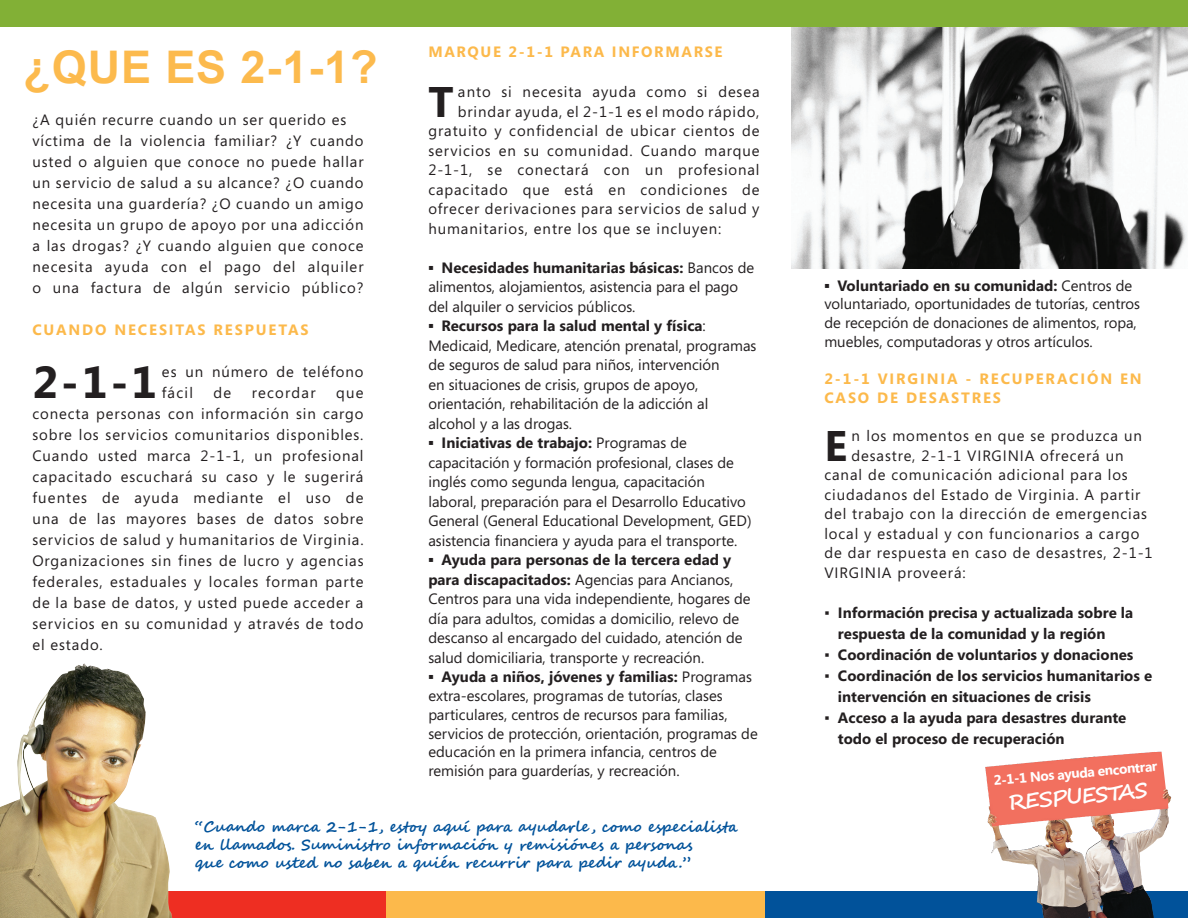
<style>
.page{position:relative;width:1188px;height:918px;background:#fff}
.page>*{position:absolute;margin:0;border:0;box-sizing:border-box;transform-origin:0 0}
.t1{font:700 45px "Arial";color:#fcba4d}
.t2{font:700 45px "Segoe";color:#231f20}
.t3{font:700 42.9px "Segoe";color:#231f20}
.t4{font:700 21px "Segoe Script";color:#fff}
.t5{font:15px/21px "Segoe";color:#231f20}
.t6{font:15px/19.5px "Segoe";letter-spacing:.06em;color:#231f20}
.t7{font:700 15px/21px "Segoe";color:#231f20}
.t8{font:700 15px/18px "Segoe Script";color:#01529a}
.t9{font:700 15px "Segoe";letter-spacing:.125em;color:#fcb94b}
.t10{font:15px "Segoe";letter-spacing:.085em;color:#231f20}
.t11{font:700 13.8px "Segoe";color:#fff}
.s1{font-family:"Franklin Gothic";font-weight:500}
.s2{font-weight:700}
.s3{font-weight:400}
</style>
<div class="page">
<img style="left:791px;top:27px;width:397px;height:241px">
<div style="left:0;top:891px;width:387px;height:27px;background:#ee2e22"></div>
<div style="left:386px;top:891px;width:381px;height:27px;background:#fcb94b"></div>
<svg style="left:766px;top:891px;width:422px;height:27px;background:#165084"></svg>
<img style="left:985px;top:752px;width:172px;height:99px">
<div style="left:0;top:0;width:1188px;height:27px;background:#82b036"></div>
<img style="left:0;top:663px;width:172px;height:255px">
<p class="t1" style="left:23px;top:37px;width:356px">¿QUE ES 2-1-1?</p>
<p class="t6" style="left:32px;top:110px;width:315px">¿A quién recurre cuando un ser querido es</p>
<p class="t5" style="left:32px;top:130px;width:333px;text-align:justify">víctima de la violencia familiar? ¿Y cuando usted o alguien que conoce no puede hallar un servicio de salud a su alcance? ¿O cuando necesita una guardería? ¿O cuando un amigo necesita un grupo de apoyo por una adicción a las drogas? ¿Y cuando alguien que conoce necesita ayuda con el pago del alquiler o una factura de algún servicio público?</p>
<p class="t9" style="left:32px;top:319px;width:278px">CUANDO NECESITAS RESPUETAS</p>
<p class="t2" style="left:32px;top:350px;width:126px">2-1-1</p>
<p class="t6" style="left:162px;top:361px;width:203px;line-height:21px">es un número de teléfono fácil</p>
<p class="t5" style="left:214px;top:382px;width:19px">de</p>
<p class="t10" style="left:252px;top:383px;width:65px">recordar</p>
<p class="t5" style="left:32px;top:382px;width:333px;text-align:justify;text-indent:304px">que conecta personas con información sin cargo sobre los servicios comunitarios disponibles.<br>Cuando usted marca 2-1-1, un profesional capacitado escuchará su caso y le sugerirá fuentes de ayuda mediante el uso de una de las mayores bases de datos sobre servicios de salud y humanitarios de Virginia.<br>Organizaciones sin fines de lucro y agencias federales, estaduales y locales forman parte de la base de datos, y usted puede acceder a servicios en su comunidad y através de todo el estado.</p>
<p class="t9" style="left:428px;top:41px;width:296px">MARQUE 2-1-1 PARA INFORMARSE</p>
<p class="t3" style="left:428px;top:71px;width:27px">T</p>
<p class="t6" style="left:458px;top:82px;width:303px">anto si necesita ayuda como si desea</p>
<p class="t6" style="left:458px;top:101px;width:303px">brindar ayuda, el 2-1-1 es el modo rápido,</p>
<p class="t6" style="left:428px;top:121px;width:333px">gratuito y confidencial de ubicar cientos de</p>
<p class="t6" style="left:428px;top:140px;width:333px">servicios en su comunidad. Cuando marque</p>
<p class="t6" style="left:428px;top:160px;width:333px">2-1-1, se conectará con un profesional</p>
<p class="t6" style="left:428px;top:179px;width:333px">capacitado que está en condiciones de</p>
<p class="t6" style="left:428px;top:199px;width:333px">ofrecer derivaciones para servicios de salud y</p>
<p class="t6" style="left:428px;top:218px;width:295px">humanitarios, entre los que se incluyen:</p>
<p class="t5" style="left:428px;top:257px;width:327px;line-height:19.5px"><span class="s1">▪</span> <span class="s2">Necesidades humanitarias básicas:</span> Bancos de alimentos, alojamientos, asistencia para el pago del alquiler o servicios públicos.</p>
<p class="t5" style="left:428px;top:316px;width:330px;line-height:19.5px"><span class="s1">▪</span> <span class="s2">Recursos para la salud mental y física</span>:<br>Medicaid, Medicare, atención prenatal, programas</p>
<p class="t5" style="left:428px;top:354px;width:293px">de seguros de salud para niños, intervención</p>
<p class="t5" style="left:428px;top:374px;width:282px;line-height:19.5px">en situaciones de crisis, grupos de apoyo, orientación, rehabilitación de la adicción al alcohol y a las drogas.</p>
<p class="t5" style="left:428px;top:433px;width:307px;line-height:19.5px"><span class="s1">▪</span> <span class="s2">Iniciativas de trabajo:</span> Programas de capacitación y formación profesional, clases de</p>
<p class="t5" style="left:428px;top:471px;width:278px">inglés como segunda lengua, capacitación</p>
<p class="t5" style="left:428px;top:491px;width:325px;line-height:19.5px">laboral, preparación para el Desarrollo Educativo<br>General (General Educational Development, GED) asistencia financiera y ayuda para el transporte.</p>
<p class="t5" style="left:428px;top:550px;width:324px;line-height:19.5px"><span class="s1">▪</span> <span class="s2">Ayuda para personas de la tercera edad y para discapacitados:</span> Agencias para Ancianos, Centros para una vida independiente, hogares de día para adultos, comidas a domicilio, relevo de descanso al encargado del cuidado, atención de salud domiciliaria, transporte y recreación.</p>
<p class="t5" style="left:428px;top:667px;width:331px;line-height:18.8px"><span class="s1">▪</span> <span class="s2">Ayuda a niños, jóvenes y familias:</span> Programas extra-escolares, programas de tutorías, clases particulares, centros de recursos para familias, servicios de protección, orientación, programas de</p>
<p class="t5" style="left:428px;top:742px;width:290px;line-height:18.8px">educación en la primera infancia, centros de remisión para guarderías, y recreación.</p>
<p class="t8" style="left:195px;top:818px;width:545px">“Cuando marca 2-1-1, estoy aquí para ayudarle , como especialista en llamados. Suministro información y remisiónes a personas</p>
<p class="t8" style="left:195px;top:854px;width:498px">que como usted no saben a quién recurrir para pedir ayuda.”</p>
<p class="t7" style="left:824px;top:274px;width:309px"><span class="s1">▪</span> Voluntariado en su comunidad: <span class="s3">Centros de</span></p>
<p class="t5" style="left:824px;top:294px;width:317px;line-height:18.8px">voluntariado, oportunidades de tutorías, centros de recepción de donaciones de alimentos, ropa, muebles, computadoras y otros artículos.</p>
<p class="t9" style="left:824px;top:369px;width:319px">2-1-1 VIRGINIA - RECUPERACIÓN EN</p>
<p class="t9" style="left:824px;top:387px;width:178px">CASO DE DESASTRES</p>
<p class="t3" style="left:824px;top:415px;width:24px">E</p>
<p class="t6" style="left:851px;top:426px;width:292px">n los momentos en que se produzca un</p>
<p class="t6" style="left:851px;top:446px;width:274px">desastre, 2-1-1 VIRGINIA ofrecerá un</p>
<p class="t6" style="left:824px;top:465px;width:305px">canal de comunicación adicional para los</p>
<p class="t6" style="left:824px;top:485px;width:318px">ciudadanos del Estado de Virginia. A partir</p>
<p class="t6" style="left:824px;top:504px;width:324px">del trabajo con la dirección de emergencias</p>
<p class="t6" style="left:824px;top:524px;width:330px">local y estadual y con funcionarios a cargo de dar respuesta en caso de desastres, 2-1-1<br>VIRGINIA proveerá:</p>
<p class="t7" style="left:838px;top:601px;width:297px;text-indent:-14px">▪ Información precisa y actualizada sobre la respuesta de la comunidad y la región</p>
<p class="t7" style="left:824px;top:643px;width:311px">▪ Coordinación de voluntarios y donaciones</p>
<p class="t7" style="left:838px;top:664px;width:316px;text-indent:-14px">▪ Coordinación de los servicios humanitarios e intervención en situaciones de crisis</p>
<p class="t7" style="left:838px;top:706px;width:290px;text-indent:-14px">▪ Acceso a la ayuda para desastres durante todo el proceso de recuperación</p>
<p class="t11" style="left:993px;top:770px;width:166px;rotate:-5deg">2-1-1 Nos ayuda encontrar</p>
<p class="t4" style="left:1006px;top:785px;width:142px;rotate:-5deg">RESPUESTAS</p>
</div>
